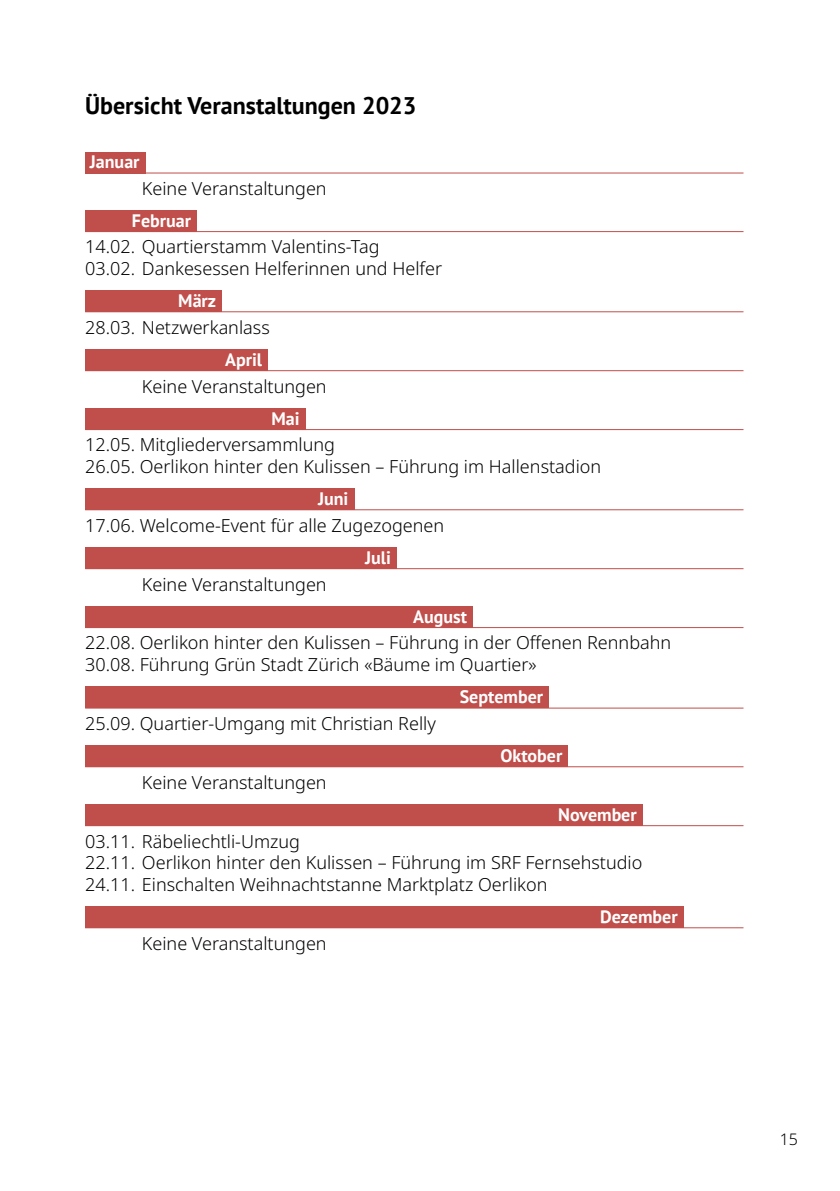
<style>
.page{position:relative;width:840px;height:1191px;background:#fff}
.page>*{position:absolute;margin:0;border:0;box-sizing:border-box;transform-origin:0 0}
.t1{font:700 24px "PT Sans";color:#000}
.t2{font:300 18px/21.6px "Noto Sans";color:#000}
.t3{font:700 18px "PT Sans";color:#fff}
.t4{font:300 16px "Noto Sans";color:#000}
.s1{color:#fff}
</style>
<div class="page">
<hr style="left:85px;top:173px;width:658px;height:1px;background:#c04e4a">
<div style="left:85px;top:152px;width:60px;height:21px;background:#c04e4a"></div>
<hr style="left:85px;top:231px;width:658px;height:1px;background:#c04e4a">
<div style="left:85px;top:210px;width:112px;height:22px;background:#c04e4a"></div>
<hr style="left:85px;top:311px;width:658px;height:1px;background:#c04e4a">
<div style="left:85px;top:291px;width:136px;height:21px;background:#c04e4a"></div>
<hr style="left:85px;top:370px;width:658px;height:1px;background:#c04e4a">
<div style="left:85px;top:349px;width:183px;height:21px;background:#c04e4a"></div>
<hr style="left:85px;top:429px;width:658px;height:1px;background:#c04e4a">
<div style="left:85px;top:408px;width:220px;height:21px;background:#c04e4a"></div>
<hr style="left:85px;top:509px;width:658px;height:1px;background:#c04e4a">
<div style="left:85px;top:488px;width:269px;height:22px;background:#c04e4a"></div>
<hr style="left:85px;top:568px;width:658px;height:1px;background:#c04e4a">
<div style="left:85px;top:547px;width:311px;height:21px;background:#c04e4a"></div>
<hr style="left:85px;top:627px;width:658px;height:1px;background:#c04e4a">
<div style="left:85px;top:606px;width:387px;height:21px;background:#c04e4a"></div>
<hr style="left:85px;top:707px;width:658px;height:1px;background:#c04e4a">
<div style="left:85px;top:686px;width:463px;height:22px;background:#c04e4a"></div>
<hr style="left:85px;top:766px;width:658px;height:1px;background:#c04e4a">
<div style="left:85px;top:745px;width:482px;height:22px;background:#c04e4a"></div>
<hr style="left:85px;top:825px;width:658px;height:1px;background:#c04e4a">
<div style="left:85px;top:804px;width:557px;height:21px;background:#c04e4a"></div>
<hr style="left:85px;top:927px;width:658px;height:1px;background:#c04e4a">
<div style="left:85px;top:906px;width:598px;height:21px;background:#c04e4a"></div>
<h1 class="t1" style="left:85px;top:90px;width:333px">Übersicht Veranstaltungen 2023</h1>
<p class="t3" style="left:90px;top:150px;width:51px">Januar</p>
<p class="t2" style="left:142px;top:178px;width:186px">Keine Veranstaltungen</p>
<p class="t3" style="left:132px;top:209px;width:61px">Februar</p>
<p class="t2" style="left:85px;top:236px;width:358px">14.02. Quartierstamm Valentins-Tag<br>03.02. Dankesessen Helferinnen und Helfer</p>
<p class="t3" style="left:178px;top:289px;width:39px">März</p>
<p class="t2" style="left:85px;top:317px;width:186px">28.03. Netzwerkanlass</p>
<p class="t3" style="left:225px;top:347px;width:39px">April</p>
<p class="t2" style="left:142px;top:376px;width:186px">Keine Veranstaltungen</p>
<p class="t3" style="left:271px;top:406px;width:30px">Mai</p>
<p class="t2" style="left:85px;top:434px;width:517px">12.05. Mitgliederversammlung<br>26.05. Oerlikon hinter den Kulissen – Führung im Hallenstadion</p>
<p class="t3" style="left:318px;top:487px;width:32px">Juni</p>
<p class="t2" style="left:85px;top:515px;width:360px">17.06. Welcome-Event für alle Zugezogenen</p>
<p class="t3" style="left:365px;top:545px;width:27px">Juli</p>
<p class="t2" style="left:85px;top:573px;width:243px"><span class="s1">02.07.</span> Keine Veranstaltungen</p>
<p class="t3" style="left:413px;top:604px;width:55px">August</p>
<p class="t2" style="left:85px;top:632px;width:587px">22.08. Oerlikon hinter den Kulissen – Führung in der Offenen Rennbahn<br>30.08. Führung Grün Stadt Zürich «Bäume im Quartier»</p>
<p class="t3" style="left:459px;top:685px;width:85px">September</p>
<p class="t2" style="left:85px;top:713px;width:352px">25.09. Quartier-Umgang mit Christian Relly</p>
<p class="t3" style="left:500px;top:743px;width:63px">Oktober</p>
<p class="t2" style="left:142px;top:771px;width:186px">Keine Veranstaltungen</p>
<p class="t3" style="left:558px;top:802px;width:80px">November</p>
<p class="t2" style="left:85px;top:830px;width:558px">03.11. Räbeliechtli-Umzug<br>22.11. Oerlikon hinter den Kulissen – Führung im SRF Fernsehstudio<br>24.11. Einschalten Weihnachtstanne Marktplatz Oerlikon</p>
<p class="t3" style="left:599px;top:904px;width:79px">Dezember</p>
<p class="t2" style="left:142px;top:932px;width:186px">Keine Veranstaltungen</p>
<p class="t4" style="left:779px;top:1128px;width:20px">15</p>
</div>
